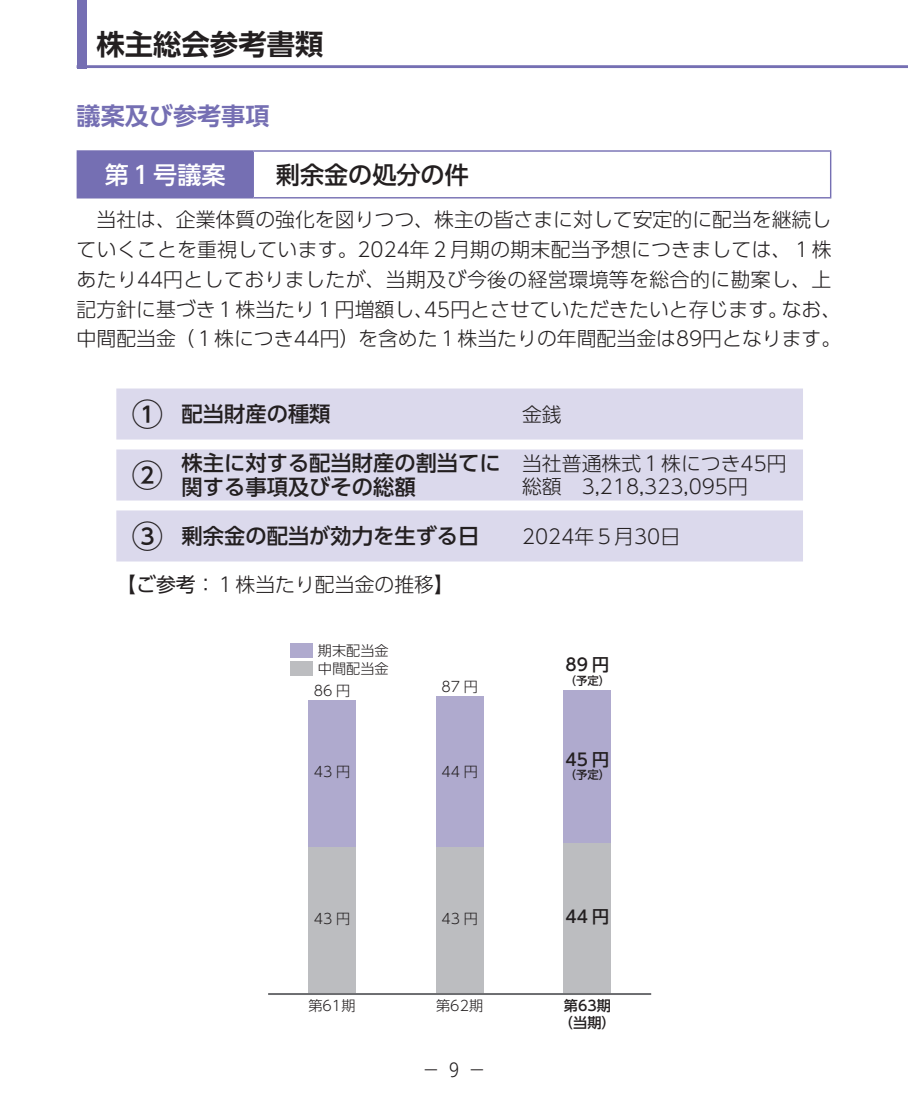
<style>
.page{position:relative;width:908px;height:1106px;background:#fff}
.page>*{position:absolute;margin:0;border:0;box-sizing:border-box;transform-origin:0 0}
.t1{font:500 31.2px "UD Shin Go Pro";color:#231f20}
.t2{font:700 28.4px "UD Shin Go Pro De";color:#231f20}
.t3{font:700 24px "UD Shin Go Pro De";color:#756fb3}
.t4{font:500 24px "UD Shin Go Pro";color:#231f20}
.t5{font:500 24px "UD Shin Go Pro";color:#fff}
.t6{font:500 21.2px/24px "UD Shin Go Pro";color:#231f20}
.t7{font:300 19.8px/29.8px "UD Shin Go Pro";color:#231f20}
.t8{font:300 18.4px "UD Shin Go Pro";color:#231f20}
.t9{font:500 17px "UD Shin Go Pro";color:#231f20}
.t10{font:300 14.2px/18.4px "UD Shin Go Pro";color:#231f20}
.t11{font:500 14.2px/17px "UD Shin Go Pro";color:#231f20;text-align:center}
.t12{font:500 11.4px "UD Shin Go Pro";color:#231f20}
.s1{font-size:31.2px}
.s2{font-weight:400}
</style>
<div class="page">
<div style="left:77px;top:0;width:9px;height:68px;background:#756fb3"></div>
<hr style="left:77px;top:65px;width:830px;height:3px;background:#756fb3">
<div style="left:77px;top:151px;width:176px;height:47px;background:#756fb3"></div>
<hr style="left:77px;top:150px;width:176px;height:2px;background:#756fb3">
<hr style="left:253px;top:150px;width:578px;height:2px;background:#756fb3">
<hr style="left:252px;top:152px;width:2px;height:45px;background:#756fb3">
<hr style="left:829px;top:152px;width:2px;height:45px;background:#756fb3">
<hr style="left:253px;top:197px;width:578px;height:1px;background:#756fb3">
<div style="left:435px;top:847px;width:48px;height:147px;background:#bcbdc0"></div>
<div style="left:308px;top:700px;width:47px;height:147px;background:#afaace"></div>
<div style="left:308px;top:847px;width:47px;height:147px;background:#bcbdc0"></div>
<div style="left:563px;top:690px;width:48px;height:154px;background:#afaace"></div>
<div style="left:435px;top:696px;width:48px;height:151px;background:#afaace"></div>
<div style="left:563px;top:843px;width:48px;height:151px;background:#bcbdc0"></div>
<hr style="left:268px;top:993px;width:383px;height:2px;background:#6c6d70">
<div style="left:290px;top:643px;width:23px;height:14px;background:#afaace"></div>
<div style="left:290px;top:661px;width:23px;height:15px;background:#bcbdc0"></div>
<div style="left:116px;top:388px;width:686px;height:51px;background:#dbd9ec"></div>
<div style="left:116px;top:449px;width:686px;height:51px;background:#dbd9ec"></div>
<div style="left:116px;top:510px;width:686px;height:51px;background:#dbd9ec"></div>
<h2 class="t2" style="left:96px;top:21px;width:228px">株主総会参考書類</h2>
<h2 class="t2" style="left:96px;top:21px;width:115px">　　　　</h2>
<p class="t3" style="left:77px;top:97px;width:194px">議案及び参考事項</p>
<p class="t5" style="left:105px;top:155px;width:122px">第１号議案</p>
<p class="t4" style="left:276px;top:155px;width:194px">剰余金の処分の件</p>
<p class="t7" style="left:77px;top:204px;width:765px">　当社は、企業体質の強化を図りつつ、株主の皆さまに対して安定的に配当を継続していくことを重視しています。2024年２月期の期末配当予想につきましては、１株あたり44円としておりましたが、当期及び今後の経営環境等を総合的に勘案し、上記方針に基づき１株当たり１円増額し、45円とさせていただきたいと存じます。なお、中間配当金（１株につき44円）を含めた１株当たりの年間配当金は89円となります。</p>
<p class="t6" style="left:132px;top:401px;width:200px"><span class="s1">①</span> 配当財産の種類</p>
<p class="t7" style="left:522px;top:398px;width:41px">金銭</p>
<h1 class="t1" style="left:132px;top:449px;width:33px">②</h1>
<p class="t6" style="left:181px;top:450px;width:320px">株主に対する配当財産の割当てに関する事項及びその総額</p>
<p class="t7" style="left:522px;top:451px;width:266px;line-height:22.6px">当社普通株式１株につき45円総額　3,218,323,095円</p>
<p class="t6" style="left:132px;top:523px;width:349px"><span class="s1">③</span> 剰余金の配当が効力を生ずる日</p>
<p class="t7" style="left:522px;top:520px;width:159px">2024年５月30日</p>
<p class="t7" style="left:116px;top:568px;width:339px">【<span class="s2">ご参考</span>：１株当たり配当金の推移】</p>
<p class="t10" style="left:318px;top:641px;width:72px">期末配当金中間配当金</p>
<p class="t10" style="left:313px;top:680px;width:38px">86 円</p>
<p class="t10" style="left:441px;top:677px;width:38px">87 円</p>
<p class="t9" style="left:565px;top:651px;width:45px">89 円</p>
<p class="t12" style="left:564px;top:671px;width:47px">（予定）</p>
<p class="t10" style="left:313px;top:762px;width:38px">43 円</p>
<p class="t10" style="left:441px;top:762px;width:38px">44 円</p>
<p class="t9" style="left:565px;top:745px;width:45px">45 円</p>
<p class="t12" style="left:564px;top:765px;width:47px">（予定）</p>
<p class="t10" style="left:313px;top:909px;width:38px">43 円</p>
<p class="t10" style="left:441px;top:909px;width:38px">43 円</p>
<p class="t9" style="left:565px;top:903px;width:45px">44 円</p>
<p class="t10" style="left:308px;top:996px;width:49px">第61期</p>
<p class="t10" style="left:436px;top:996px;width:49px">第62期</p>
<p class="t11" style="left:558px;top:997px;width:58px">第63期（当期）</p>
<p class="t8" style="left:421px;top:1054px;width:66px">－ 9 －</p>
</div>
